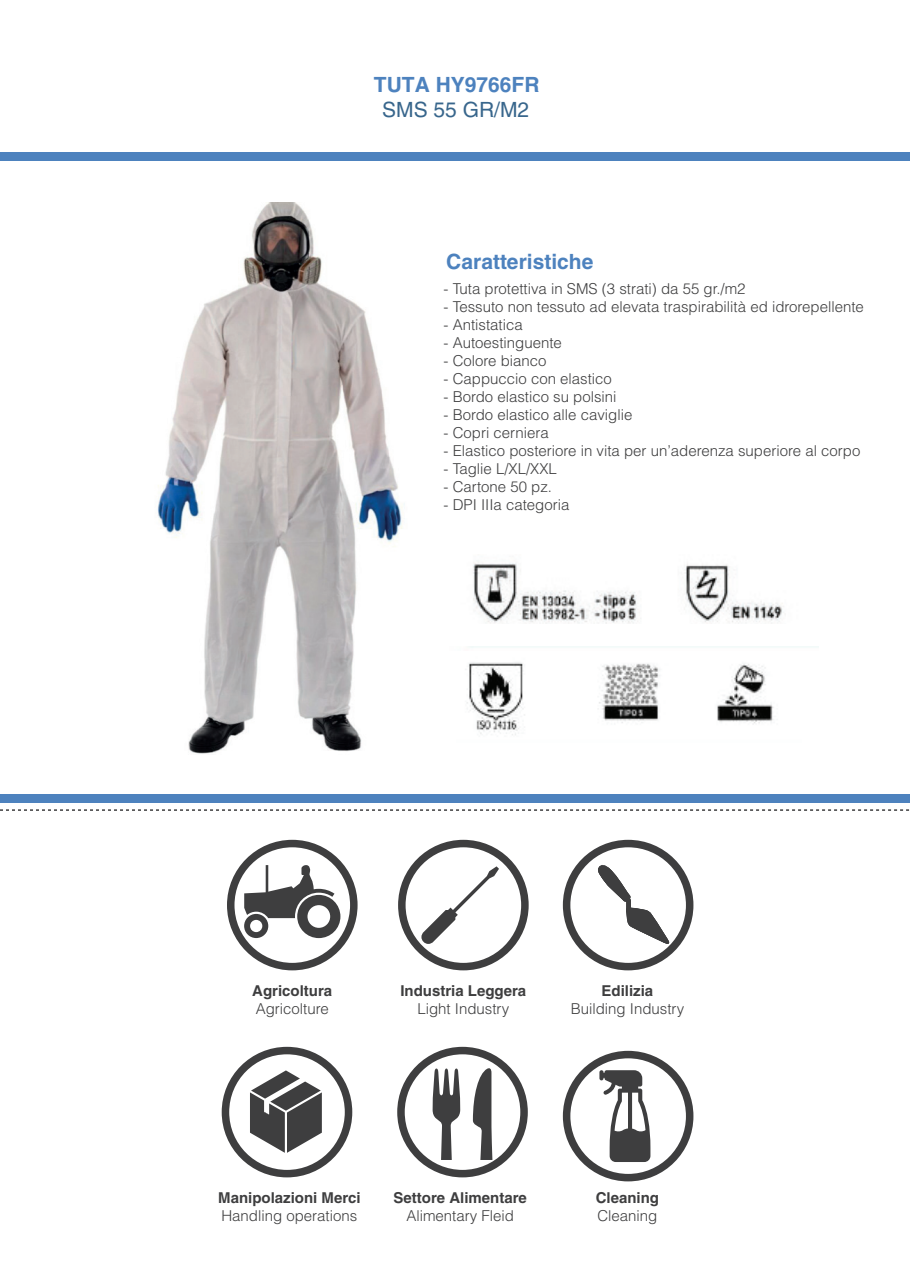
<style>
.page{position:relative;width:910px;height:1287px;background:#fff}
.page>*{position:absolute;margin:0;border:0;box-sizing:border-box;transform-origin:0 0}
.t1{font:700 21px "Helvetica";color:#4d82be}
.t2{font:21px "Helvetica";color:#38668c}
.t3{font:300 15px "Helvetica";color:#3e3e3f}
.t4{font:700 15px "Helvetica";color:#3e3e3f}
</style>
<div class="page">
<div style="left:0;top:152px;width:910px;height:8px;background:#4d82be"></div>
<div style="left:0;top:795px;width:910px;height:8px;background:#4d82be"></div>
<svg style="left:0;top:809px;width:910px;height:2px"></svg>
<img style="left:470px;top:562px;width:348px;height:86px">
<img style="left:467px;top:662px;width:307px;height:73px">
<div style="left:443px;top:624px;width:399px;height:22px;background:#fff"></div>
<div style="left:227px;top:840px;width:131px;height:130px;border:8px solid #3e3e3f;border-radius:50%"></div>
<div style="left:398px;top:840px;width:131px;height:130px;border:8px solid #3e3e3f;border-radius:50%"></div>
<div style="left:563px;top:840px;width:130px;height:130px;border:8px solid #3e3e3f;border-radius:50%"></div>
<div style="left:563px;top:1051px;width:130px;height:130px;border:8px solid #3e3e3f;border-radius:50%"></div>
<div style="left:222px;top:1047px;width:130px;height:130px;border:8px solid #3e3e3f;border-radius:50%"></div>
<svg style="left:250px;top:1070px;width:72px;height:83px"></svg>
<svg style="left:244px;top:865px;width:96px;height:73px"></svg>
<svg style="left:421px;top:866px;width:78px;height:78px"></svg>
<svg style="left:598px;top:863px;width:72px;height:86px"></svg>
<div style="left:397px;top:1047px;width:131px;height:130px;border:8px solid #3e3e3f;border-radius:50%"></div>
<svg style="left:433px;top:1068px;width:27px;height:92px"></svg>
<svg style="left:473px;top:1068px;width:19px;height:92px"></svg>
<svg style="left:599px;top:1070px;width:51px;height:92px"></svg>
<img style="left:157px;top:203px;width:248px;height:551px">
<h1 class="t1" style="left:374px;top:71px;width:167px">TUTA HY9766FR</h1>
<h1 class="t2" style="left:382px;top:97px;width:149px">SMS 55 GR/M2</h1>
<h1 class="t1" style="left:446px;top:248px;width:149px">Caratteristiche</h1>
<p class="t3" style="left:443px;top:279px;width:304px">- Tuta protettiva in SMS (3 strati) da 55 gr./m2</p>
<p class="t3" style="left:443px;top:297px;width:422px">- Tessuto non tessuto ad elevata traspirabilità ed idrorepellente</p>
<p class="t3" style="left:443px;top:315px;width:81px">- Antistatica</p>
<p class="t3" style="left:443px;top:333px;width:120px">- Autoestinguente</p>
<p class="t3" style="left:443px;top:351px;width:105px">- Colore bianco</p>
<p class="t3" style="left:443px;top:369px;width:170px">- Cappuccio con elastico</p>
<p class="t3" style="left:443px;top:387px;width:175px">- Bordo elastico su polsini</p>
<p class="t3" style="left:443px;top:405px;width:190px">- Bordo elastico alle caviglie</p>
<p class="t3" style="left:443px;top:423px;width:107px">- Copri cerniera</p>
<p class="t3" style="left:443px;top:441px;width:418px">- Elastico posteriore in vita per un’aderenza superiore al corpo</p>
<p class="t3" style="left:443px;top:459px;width:115px">- Taglie L/XL/XXL</p>
<p class="t3" style="left:443px;top:477px;width:110px">- Cartone 50 pz.</p>
<p class="t3" style="left:443px;top:495px;width:127px">- DPI IIIa categoria</p>
<p class="t4" style="left:252px;top:982px;width:82px">Agricoltura</p>
<p class="t3" style="left:256px;top:1000px;width:75px">Agricolture</p>
<p class="t4" style="left:400px;top:982px;width:127px">Industria Leggera</p>
<p class="t3" style="left:417px;top:1000px;width:93px">Light Industry</p>
<p class="t4" style="left:602px;top:982px;width:53px">Edilizia</p>
<p class="t3" style="left:571px;top:1000px;width:115px">Building Industry</p>
<p class="t4" style="left:218px;top:1189px;width:144px">Manipolazioni Merci</p>
<p class="t3" style="left:221px;top:1207px;width:137px">Handling operations</p>
<p class="t4" style="left:394px;top:1189px;width:135px">Settore Alimentare</p>
<p class="t3" style="left:406px;top:1207px;width:109px">Alimentary Fleid</p>
<p class="t4" style="left:596px;top:1189px;width:65px">Cleaning</p>
<p class="t3" style="left:597px;top:1207px;width:62px">Cleaning</p>
</div>
